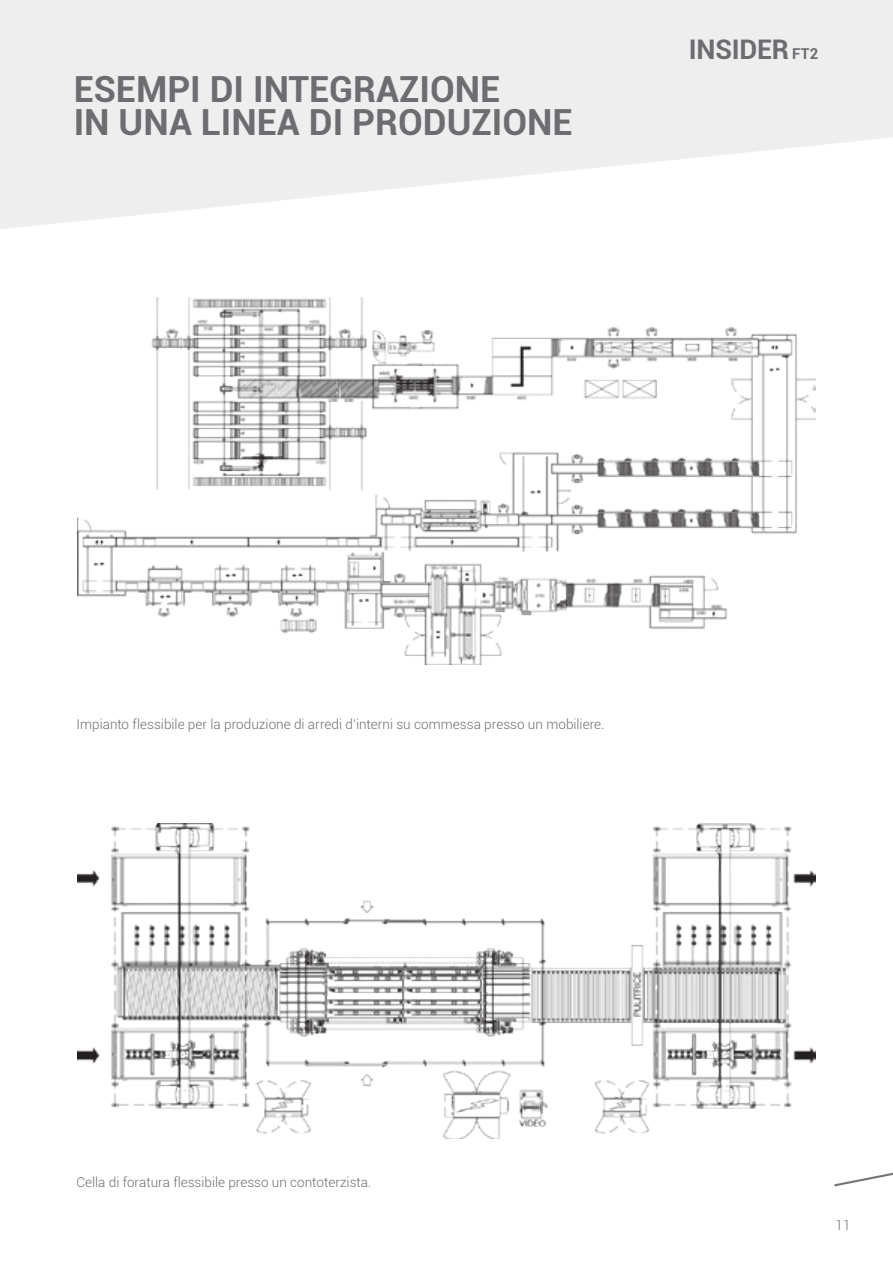
<style>
.page{position:relative;width:893px;height:1263px;background:#fff}
.page>*{position:absolute;margin:0;border:0;box-sizing:border-box;transform-origin:0 0}
.t1{font:700 36px/33px "Roboto";color:#6c6d70}
.t2{font:700 27px "Roboto";letter-spacing:-.01em;color:#6c6d70}
.t3{font:300 13.5px "Roboto";color:#6c6d70}
.s1{font-size:15px}
</style>
<div class="page">
<svg style="left:834px;top:1172px;width:59px;height:14px"></svg>
<svg style="left:0;top:0;width:893px;height:229px;fill:#eeeeef"></svg>
<img style="left:77px;top:297px;width:739px;height:367px">
<img style="left:77px;top:824px;width:739px;height:314px">
<p class="t1" style="left:74px;top:71px;width:500px">ESEMPI DI INTEGRAZIONE<br>IN UNA LINEA DI PRODUZIONE</p>
<p class="t2" style="left:689px;top:30px;width:131px">INSIDER <span class="s1">FT2</span></p>
<p class="t3" style="left:77px;top:715px;width:529px">Impianto flessibile per la produzione di arredi d’interni su commessa presso un mobiliere.</p>
<p class="t3" style="left:77px;top:1173px;width:296px">Cella di foratura flessibile presso un contoterzista.</p>
<p class="t3" style="left:836px;top:1215px;width:16px">11</p>
</div>
